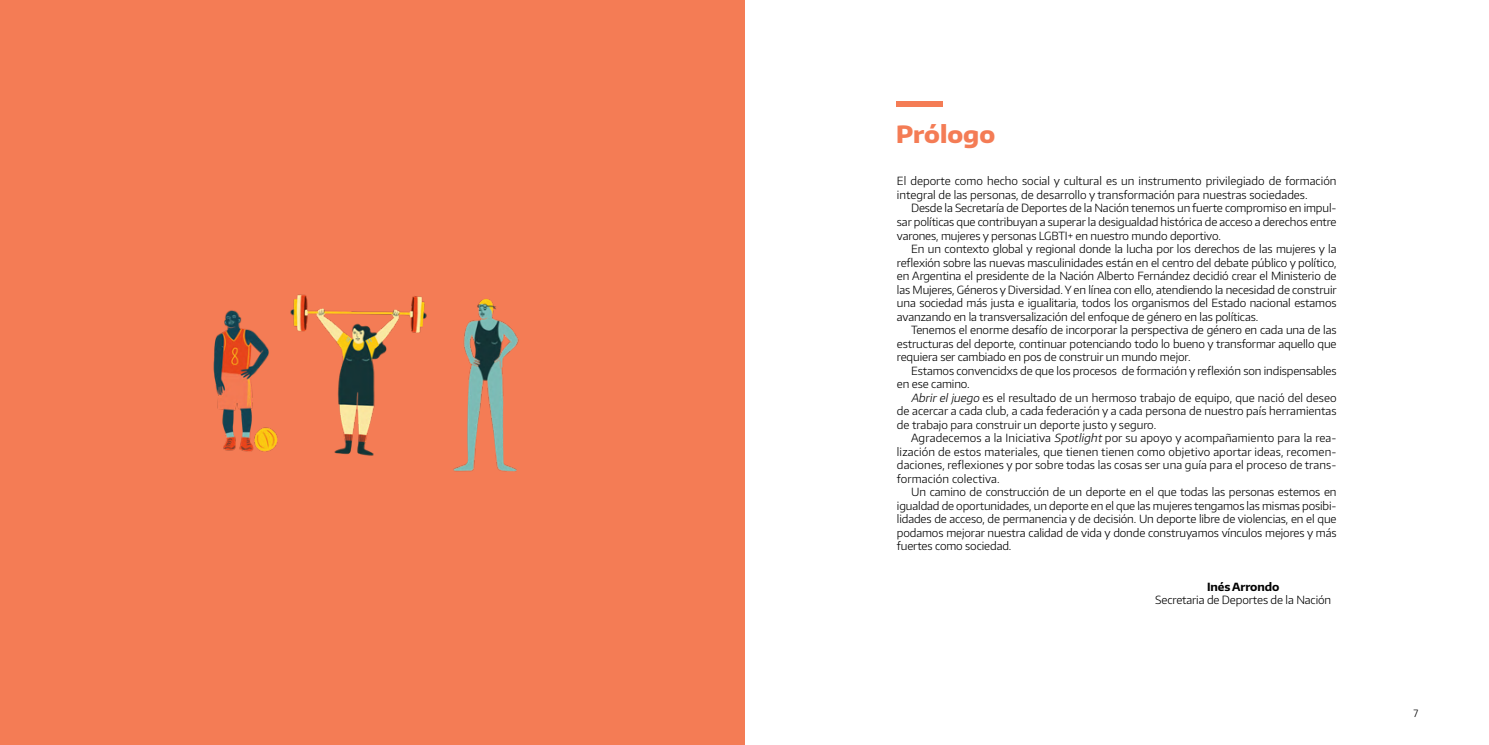
<style>
.page{position:relative;width:1489px;height:745px;background:#fff}
.page>*{position:absolute;margin:0;border:0;box-sizing:border-box;transform-origin:0 0}
.t1{font:800 23.75px "Encode Sans";color:#f47c55}
.t2{font:300 11.25px/13.5px "Encode Sans";letter-spacing:-.01em;color:#000;text-align:justify}
.t3{font:700 11.25px "Encode Sans";letter-spacing:-.01em;color:#000}
.t4{font:300 10px "Encode Sans";color:#000}
.s1{font-style:italic}
</style>
<div class="page">
<div style="left:896px;top:101px;width:47px;height:5px;background:#f47c55"></div>
<div style="left:0;top:0;width:744px;height:744px;background:#f47c55"></div>
<img style="left:213px;top:294px;width:306px;height:178px">
<h1 class="t1" style="left:896px;top:118px;width:100px">Prólogo</h1>
<p class="t2" style="left:896px;top:174px;width:441px">El deporte como hecho social y cultural es un instrumento privilegiado de formación integral de las personas, de desarrollo y transformación para nuestras sociedades.</p>
<p class="t2" style="left:896px;top:201px;width:441px;text-indent:14px">Desde la Secretaría de Deportes de la Nación tenemos un fuerte compromiso en impul&shy;sar políticas que contribuyan a superar la desigualdad histórica de acceso a derechos entre varones, mujeres y personas LGBTI+ en nuestro mundo deportivo.</p>
<p class="t2" style="left:896px;top:241px;width:441px;text-indent:14px">En un contexto global y regional donde la lucha por los derechos de las mujeres y la reflexión sobre las nuevas masculinidades están en el centro del debate público y político, en Argentina el presidente de la Nación Alberto Fernández decidió crear el Ministerio de las Mujeres, Géneros y Diversidad. Y en línea con ello, atendiendo la necesidad de construir una sociedad más justa e igualitaria, todos los organismos del Estado nacional estamos avanzando en la transversalización del enfoque de género en las políticas.</p>
<p class="t2" style="left:896px;top:322px;width:441px;text-indent:14px">Tenemos el enorme desafío de incorporar la perspectiva de género en cada una de las estructuras del deporte, continuar potenciando todo lo bueno y transformar aquello que requiera ser cambiado en pos de construir un mundo mejor.</p>
<p class="t2" style="left:896px;top:363px;width:441px;text-indent:14px">Estamos convencidxs de que los procesos de formación y reflexión son indispensables en ese camino.</p>
<p class="t2" style="left:896px;top:390px;width:441px;text-indent:14px"><span class="s1">Abrirel juego</span> es el resultado de un hermoso trabajo de equipo, que nació del deseo de acercar a cada club, a cada federación y a cada persona de nuestro país herramientas de trabajo para construir un deporte justo y seguro.</p>
<p class="t2" style="left:896px;top:430px;width:441px;text-indent:14px">Agradecemos a la Iniciativa <span class="s1">Spotlight</span> por su apoyo y acompañamiento para la rea&shy;lización de estos materiales, que tienen tienen como objetivo aportar ideas, recomen&shy;daciones, reflexiones y por sobre todas las cosas ser una guía para el proceso de trans&shy;formación colectiva.</p>
<p class="t2" style="left:896px;top:484px;width:441px;text-indent:14px">Un camino de construcción de un deporte en el que todas las personas estemos en igualdad de oportunidades, un deporte en el que las mujeres tengamos las mismas posibi&shy;lidades de acceso, de permanencia y de decisión. Un deporte libre de violencias, en el que podamos mejorar nuestra calidad de vida y donde construyamos vínculos mejores y más fuertes como sociedad.</p>
<p class="t3" style="left:1207px;top:579px;width:74px">Inés Arrondo</p>
<p class="t2" style="left:1155px;top:592px;width:177px">Secretaria de Deportes de la Nación</p>
<p class="t4" style="left:1413px;top:706px;width:6px">7</p>
</div>
